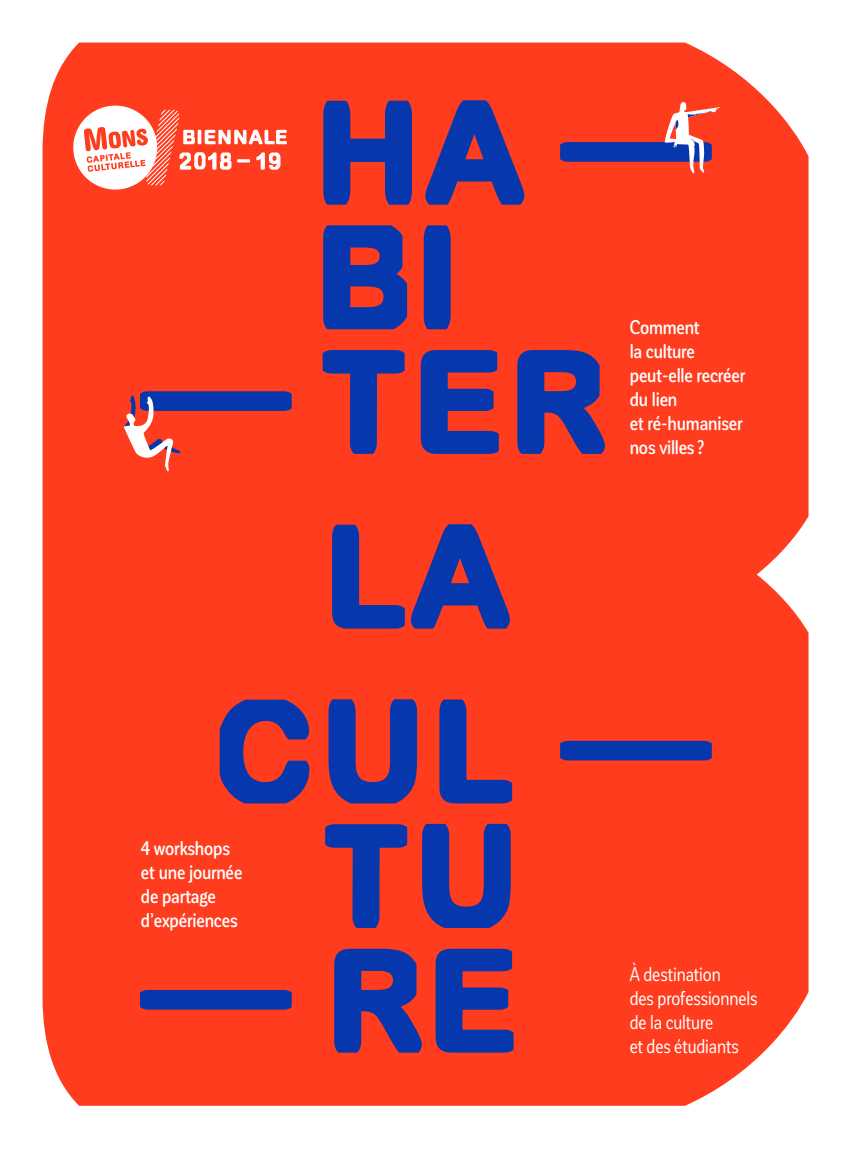
<style>
.page{position:relative;width:851px;height:1149px;background:#fff}
.page>*{position:absolute;margin:0;border:0;box-sizing:border-box;transform-origin:0 0}
.t1{font:73.05px "Mons 2015 Full";letter-spacing:-.04em;color:#0737ac}
.t2{font:500 condensed 19.5px/24px "Corp Sans Rd";letter-spacing:-.01em;color:#fff}
.t3{font:condensed 19.5px/24px "Corp Sans Rd";letter-spacing:-.005em;color:#fff}
</style>
<div class="page">
<div style="left:43px;top:43px;width:765px;height:1062px;background:#ff3c1e"></div>
<svg style="left:68px;top:101px;width:219px;height:93px"></svg>
<svg style="left:124px;top:395px;width:56px;height:76px"></svg>
<svg style="left:664px;top:102px;width:56px;height:71px"></svg>
<h1 class="t1" style="left:310px;top:137px;width:401px">HA —</h1>
<h1 class="t1" style="left:309px;top:261px;width:153px">BI</h1>
<h1 class="t1" style="left:141px;top:386px;width:472px">— TER</h1>
<p class="t2" style="left:629px;top:314px;width:117px">Comment<br>la culture peut-elle recréer du lien<br>et ré-humaniser nos villes?</p>
<h1 class="t1" style="left:319px;top:560px;width:196px">LA</h1>
<h1 class="t1" style="left:208px;top:735px;width:310px">CUL</h1>
<p class="t2" style="left:141px;top:835px;width:103px">4 workshops et une journée de partage d’expériences</p>
<h1 class="t1" style="left:319px;top:859px;width:206px">TU</h1>
<h1 class="t1" style="left:141px;top:984px;width:382px">— RE</h1>
<h1 class="t1" style="left:561px;top:735px;width:151px">—</h1>
<p class="t3" style="left:629px;top:960px;width:129px">À destination<br>des professionnels de la culture<br>et des étudiants</p>
</div>
